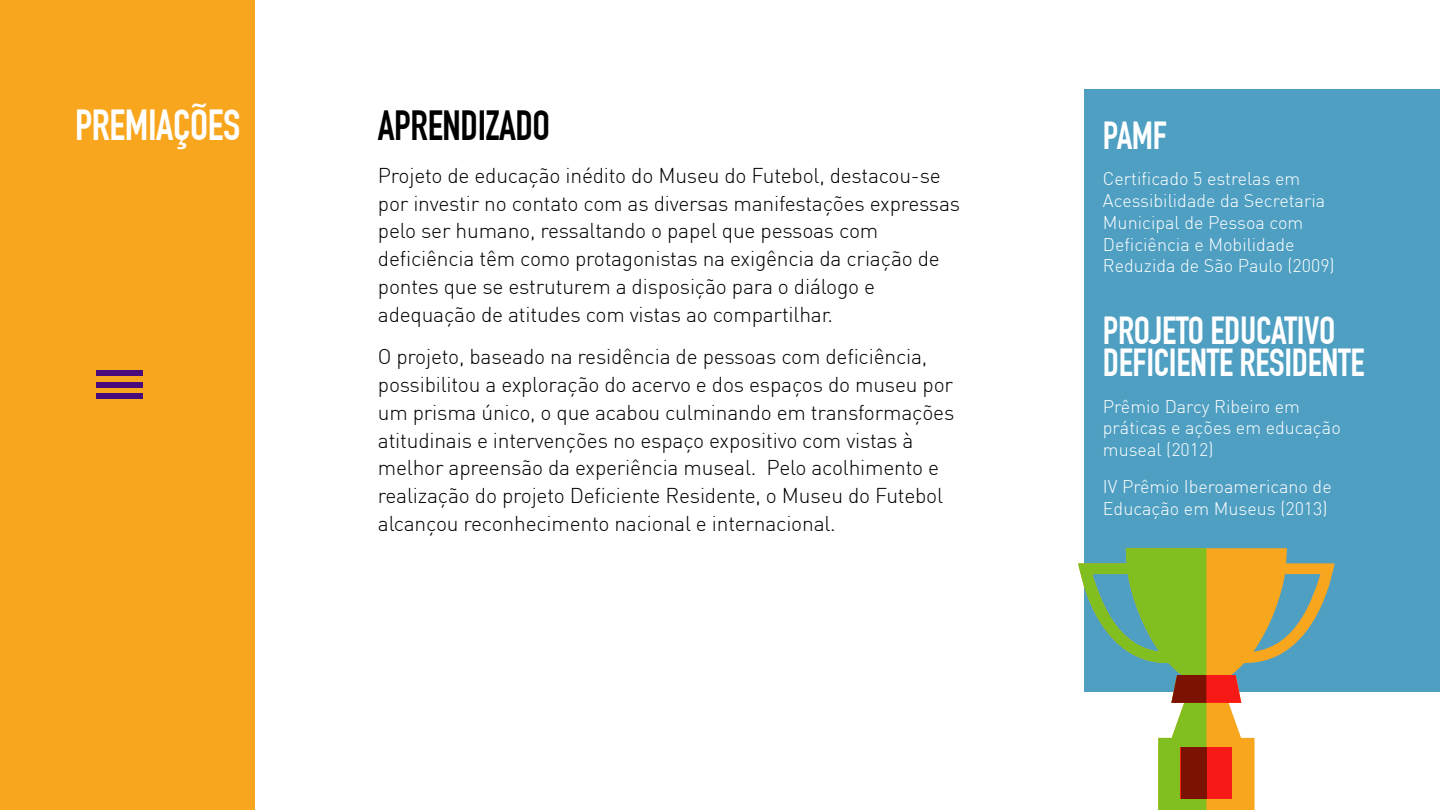
<style>
.page{position:relative;width:1440px;height:810px;background:#fff}
.page>*{position:absolute;margin:0;border:0;box-sizing:border-box;transform-origin:0 0}
.t1{font:700 42.53px "DIN Condensed";letter-spacing:-.01em;color:#fff}
.t2{font:700 41.25px "DIN Condensed";letter-spacing:-.01em;color:#000}
.t3{font:700 38.25px/32.2px "DIN Condensed";letter-spacing:-.01em;color:#fff}
.t4{font:300 21px/27.8px "DIN";letter-spacing:-.01em;color:#000}
.t5{font:300 18px/21.8px "DIN";color:#fff}
</style>
<div class="page">
<div style="left:0;top:0;width:254px;height:810px;background:#f9a61f"></div>
<div style="left:1085px;top:89px;width:355px;height:603px;background:#4e9fc2"></div>
<div style="left:96px;top:370px;width:47px;height:6px;background:#490a7b"></div>
<div style="left:96px;top:382px;width:47px;height:6px;background:#490a7b"></div>
<div style="left:96px;top:393px;width:47px;height:6px;background:#490a7b"></div>
<svg style="left:1241px;top:548px;width:94px;height:262px"></svg>
<svg style="left:1078px;top:548px;width:163px;height:262px"></svg>
<h1 class="t1" style="left:75px;top:100px;width:167px">PREMIAÇÕES</h1>
<h2 class="t2" style="left:378px;top:102px;width:174px">APRENDIZADO</h2>
<p class="t4" style="left:378px;top:161px;width:584px">Projeto de educação inédito do Museu do Futebol, destacou-se por investir no contato com as diversas manifestações expressas pelo ser humano, ressaltando o papel que pessoas com deficiência têm como protagonistas na exigência da criação de pontes que se estruturem a disposição para o diálogo e adequação de atitudes com vistas ao compartilhar.</p>
<p class="t4" style="left:378px;top:343px;width:578px">O projeto, baseado na residência de pessoas com deficiência, possibilitou a exploração do acervo e dos espaços do museu por um prisma único, o que acabou culminando em transformações atitudinais e intervenções no espaço expositivo com vistas à melhor apreensão da experiência museal. Pelo acolhimento e realização do projeto Deficiente Residente, o Museu do Futebol alcançou reconhecimento nacional e internacional.</p>
<h3 class="t3" style="left:1103px;top:119px;width:65px">PAMF</h3>
<p class="t5" style="left:1103px;top:168px;width:233px">Certificado 5 estrelas em<br>Acessibilidade da Secretaria<br>Municipal de Pessoa com<br>Deficiência e Mobilidade<br>Reduzida de São Paulo (2009)</p>
<h3 class="t3" style="left:1103px;top:314px;width:263px">PROJETO EDUCATIVO<br>DEFICIENTE RESIDENTE</h3>
<p class="t5" style="left:1103px;top:395px;width:239px">Prêmio Darcy Ribeiro em práticas e ações em educação museal (2012)</p>
<p class="t5" style="left:1103px;top:475px;width:230px">IV Prêmio Iberoamericano de<br>Educação em Museus (2013)</p>
</div>
